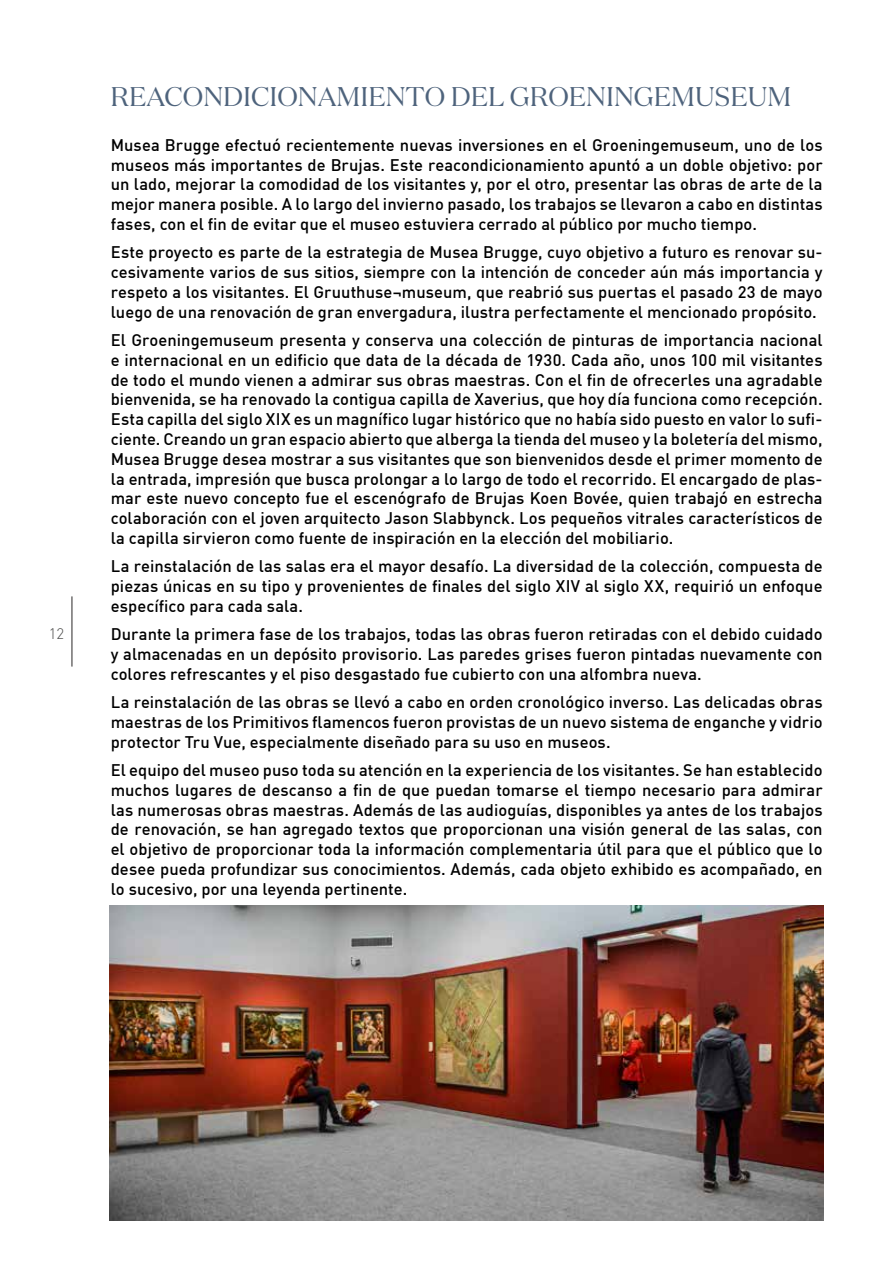
<style>
.page{position:relative;width:893px;height:1263px;background:#fff}
.page>*{position:absolute;margin:0;border:0;box-sizing:border-box;transform-origin:0 0}
.t1{font:27px "Domaine Disp";color:#4e637c}
.t2{font:500 16.5px/19.8px "DIN Offc Pro";letter-spacing:.005em;color:#000;text-align:justify}
.t3{font:300 15px "DIN Offc Pro";color:#4a4a49}
</style>
<div class="page">
<hr style="left:71px;top:596px;width:2px;height:70px;background:#706f6f">
<img style="left:109px;top:906px;width:715px;height:314px">
<p class="t3" style="left:49px;top:622px;width:17px">12</p>
<h1 class="t1" style="left:111px;top:80px;width:682px">REACONDICIONAMIENTO DEL GROENINGEMUSEUM</h1>
<p class="t2" style="left:111px;top:133px;width:713px">Musea Brugge efectuó recientemente nuevas inversiones en el Groeningemuseum, uno de los museos más importantes de Brujas. Este reacondicionamiento apuntó a un doble objetivo: por un lado, mejorar la comodidad de los visitantes y, por el otro, presentar las obras de arte de la mejor manera posible. A lo largo del invierno pasado, los trabajos se llevaron a cabo en distintas fases, con el fin de evitar que el museo estuviera cerrado al público por mucho tiempo.</p>
<p class="t2" style="left:111px;top:240px;width:713px">Este proyecto es parte de la estrategia de Musea Brugge, cuyo objetivo a futuro es renovar su&shy;cesivamente varios de sus sitios, siempre con la intención de conceder aún más importancia y respeto a los visitantes. El Gruuthuse¬museum, que reabrió sus puertas el pasado 23 de mayo luego de una renovación de gran envergadura, ilustra perfectamente el mencionado propósito.</p>
<p class="t2" style="left:111px;top:328px;width:713px">El Groeningemuseum presenta y conserva una colección de pinturas de importancia nacional e internacional en un edificio que data de la década de 1930. Cada año, unos 100 mil visitantes de todo el mundo vienen a admirar sus obras maestras. Con el fin de ofrecerles una agradable bienvenida, se ha renovado la contigua capilla de Xaverius, que hoy día funciona como recepción.<br>Esta capilla del siglo XIX es un magnífico lugar histórico que no había sido puesto en valor lo sufi&shy;ciente. Creando un gran espacio abierto que alberga la tienda del museo y la boletería del mismo, Musea Brugge desea mostrar a sus visitantes que son bienvenidos desde el primer momento de la entrada, impresión que busca prolongar a lo largo de todo el recorrido. El encargado de plas&shy;mar este nuevo concepto fue el escenógrafo de Brujas Koen Bovée, quien trabajó en estrecha colaboración con el joven arquitecto Jason Slabbynck. Los pequeños vitrales característicos de la capilla sirvieron como fuente de inspiración en la elección del mobiliario.</p>
<p class="t2" style="left:111px;top:554px;width:713px">La reinstalación de las salas era el mayor desafío. La diversidad de la colección, compuesta de piezas únicas en su tipo y provenientes de finales del siglo XIV al siglo XX, requirió un enfoque específico para cada sala.</p>
<p class="t2" style="left:111px;top:622px;width:713px">Durante la primera fase de los trabajos, todas las obras fueron retiradas con el debido cuidado y almacenadas en un depósito provisorio. Las paredes grises fueron pintadas nuevamente con colores refrescantes y el piso desgastado fue cubierto con una alfombra nueva.</p>
<p class="t2" style="left:111px;top:690px;width:713px">La reinstalación de las obras se llevó a cabo en orden cronológico inverso. Las delicadas obras maestras de los Primitivos flamencos fueron provistas de un nuevo sistema de enganche y vidrio protector Tru Vue, especialmente diseñado para su uso en museos.</p>
<p class="t2" style="left:111px;top:758px;width:713px">El equipo del museo puso toda su atención en la experiencia de los visitantes. Se han establecido muchos lugares de descanso a fin de que puedan tomarse el tiempo necesario para admirar las numerosas obras maestras. Además de las audioguías, disponibles ya antes de los trabajos de renovación, se han agregado textos que proporcionan una visión general de las salas, con el objetivo de proporcionar toda la información complementaria útil para que el público que lo desee pueda profundizar sus conocimientos. Además, cada objeto exhibido es acompañado, en lo sucesivo, por una leyenda pertinente.</p>
</div>
